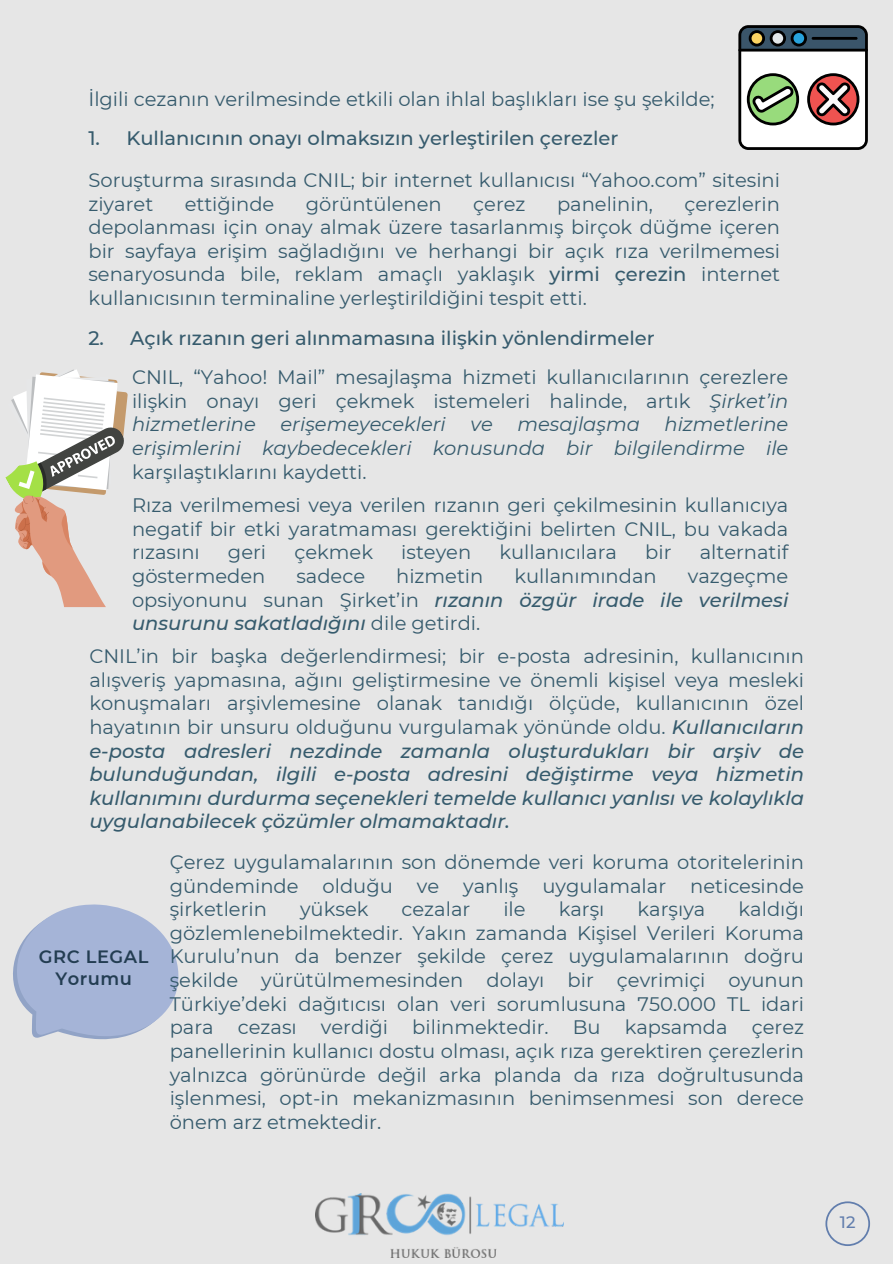
<style>
.page{position:relative;width:893px;height:1264px;background:#fff}
.page>*{position:absolute;margin:0;border:0;box-sizing:border-box;transform-origin:0 0}
.t1{font:19.5px/23.7px "Montserrat";color:#365b6d;text-align:justify}
.t2{font:500 19.5px "Montserrat";color:#365b6d}
.t3{font:italic 500 19.5px/23.7px "Montserrat";color:#365b6d;text-align:justify}
.t4{font:italic 19.5px/23.7px "Montserrat";color:#365b6d;text-align:right}
.t5{font:600 17.85px/22px "Montserrat";letter-spacing:.03em;color:#233d52;text-align:center}
.t6{font:500 16.5px "Montserrat";color:#627ead}
.s1{font-weight:500}
.s2{font-style:italic}
.s3{font-weight:400;font-style:normal}
.s4{font-weight:500;font-style:italic}
</style>
<div class="page">
<div style="left:0;top:0;width:892px;height:1263px;background:#e6e6e6"></div>
<svg style="left:13px;top:904px;width:166px;height:136px"></svg>
<svg style="left:825px;top:1201px;width:45px;height:44px"></svg>
<img style="left:315px;top:1193px;width:248px;height:64px">
<svg style="left:5px;top:369px;width:123px;height:238px"></svg>
<svg style="left:738px;top:25px;width:129px;height:125px;background:#a4a49f"></svg>
<p class="t1" style="left:88px;top:87px;width:627px">İlgi li cezanın veri lmesi nde etki li olan i hlal başlıkları ise şu şeki lde;</p>
<p class="t2" style="left:88px;top:126px;width:531px">1. Kullanıcının onayı olmaksızın yerleşti ri len çerezler</p>
<p class="t1" style="left:88px;top:168px;width:689px">Soruşturma sırasında CNIL; bi r i nternet kullanıcısı “Yahoo.com” sitesi ni ziyaret</p>
<p class="t1" style="left:88px;top:192px;width:693px;text-align:left;text-indent:596px">çerezleri n depolanması içi n onay almak üzere tasarlanmış bi rçok düğme içeren bi r sayfaya erişi m sağladığını ve herhangi bi r açık rıza veri lmemesi senaryosunda bi le, reklam amaçlı yaklaşık <span class="s1">yirmi çerezin</span> i nternet kullanıcısının termi nali ne yerleşti ri ldiği ni tespit etti.</p>
<p class="t2" style="left:88px;top:326px;width:568px">2. Açık rızanın geri alınmamasına i lişki n yönlendi rmeler</p>
<p class="t1" style="left:132px;top:365px;width:657px">CNIL, “Yahoo! Mai l” mesajlaşma hizmeti kullanıcılarının çerezlere i lişki n onayı geri çekmek istemeleri hali nde, artık <span class="s2">Şirket’in hizmetlerine</span></p>
<p class="t1" style="left:185px;top:192px;width:91px">ettiği nde</p>
<p class="t1" style="left:306px;top:192px;width:137px">görüntülenen</p>
<p class="t1" style="left:473px;top:192px;width:54px">çerez</p>
<p class="t1" style="left:557px;top:192px;width:97px">panelinin,</p>
<p class="t4" style="left:280px;top:412px;width:166px">erişemeyecekleri</p>
<p class="t4" style="left:470px;top:412px;width:24px">ve</p>
<p class="t4" style="left:517px;top:412px;width:124px">mesajlaşma</p>
<p class="t4" style="left:132px;top:412px;width:657px">hizmetlerine<br>erişimlerini kaybedecekleri konusunda bir bilgilendirme ile</p>
<p class="t1" style="left:132px;top:460px;width:236px">karşılaştıklarını kaydetti.</p>
<p class="t1" style="left:132px;top:493px;width:657px">Rıza veri lmemesi veya veri len rızanın geri çeki lmesi ni n kullanıcıya negatif bi r etki yaratmaması gerektiği ni beli rten CNIL, bu vakada rızasını</p>
<p class="t1" style="left:228px;top:540px;width:36px">geri</p>
<p class="t1" style="left:294px;top:540px;width:80px">çekmek</p>
<p class="t1" style="left:401px;top:540px;width:72px">i steyen</p>
<p class="t1" style="left:499px;top:540px;width:119px">kullanıcılara</p>
<p class="t1" style="left:645px;top:540px;width:28px">bir</p>
<p class="t1" style="left:699px;top:540px;width:90px">alternatif</p>
<p class="t1" style="left:132px;top:564px;width:135px">göstermeden</p>
<p class="t1" style="left:296px;top:564px;width:70px">sadece</p>
<p class="t1" style="left:396px;top:564px;width:89px">hizmeti n</p>
<p class="t1" style="left:514px;top:564px;width:144px">kullanımından</p>
<p class="t3" style="left:132px;top:564px;width:657px;text-indent:555px"><span class="s3">vazgeçme opsiyonunu sunan Şi rket’i n</span> rızanın özgür irade ile verilmesi unsurunu sakatladığını <span class="s3">di le geti rdi .</span></p>
<p class="t1" style="left:89px;top:644px;width:716px;text-align:left">CNIL’i n bi r başka değerlendi rmesi; bi r e-posta adresi ni n, kullanıcının alışveriş yapmasına, ağını gelişti rmesi ne ve önemli kişisel veya mesleki konuşmaları arşivlemesi ne olanak tanıdığı ölçüde, kullanıcının özel hayatının bi r unsuru olduğunu vurgulamak yönünde oldu. <span class="s4">Kullanıcıların e-posta adresleri nezdinde zamanla oluşturdukları bir arşiv de bulunduğundan, ilgili e-posta adresini değiştirme veya hizmetin kullanımını durdurma seçenekleri temelde kullanıcı yanlısı ve kolaylıkla uygulanabilecek çözümler olmamaktadır.</span></p>
<p class="t5" style="left:39px;top:945px;width:111px">GRC LEGAL<br>Yorumu</p>
<p class="t1" style="left:170px;top:850px;width:636px">Çerez uygulamalarının son dönemde veri koruma otoriteleri ni n gündemi nde olduğu ve yanlış uygulamalar neticesi nde şi rketleri n</p>
<p class="t1" style="left:170px;top:897px;width:636px;text-indent:568px">kaldığı gözlemlenebi lmektedi r. Yakın zamanda Kişisel Veri leri Koruma Kurulu’nun da benzer şeki lde çerez uygulamalarının doğru şeki lde yürütülmemesi nden dolayı bi r çevri miçi</p>
<p class="t1" style="left:300px;top:897px;width:70px">yüksek</p>
<p class="t1" style="left:401px;top:897px;width:70px">cezalar</p>
<p class="t1" style="left:503px;top:897px;width:24px">ile</p>
<p class="t1" style="left:558px;top:897px;width:47px">karşı</p>
<p class="t1" style="left:637px;top:897px;width:69px">karşıya</p>
<p class="t1" style="left:170px;top:968px;width:636px;text-align:left;text-indent:559px">oyunun<br>Türkiye’deki dağıtıcısı olan veri sorumlusuna 750.000 TL idari para cezası verdiği</p>
<p class="t1" style="left:170px;top:1015px;width:636px;text-indent:242px">bi li nmektedi r. Bu kapsamda çerez panelleri ni n kullanıcı dostu olması, açık rıza gerekti ren çerezleri n yalnızca görünürde deği l arka planda da rıza doğrultusunda işlenmesi, opt-i n mekanizmasının beni msenmesi son derece önem arz etmektedi r.</p>
<p class="t6" style="left:839px;top:1211px;width:17px">12</p>
</div>
